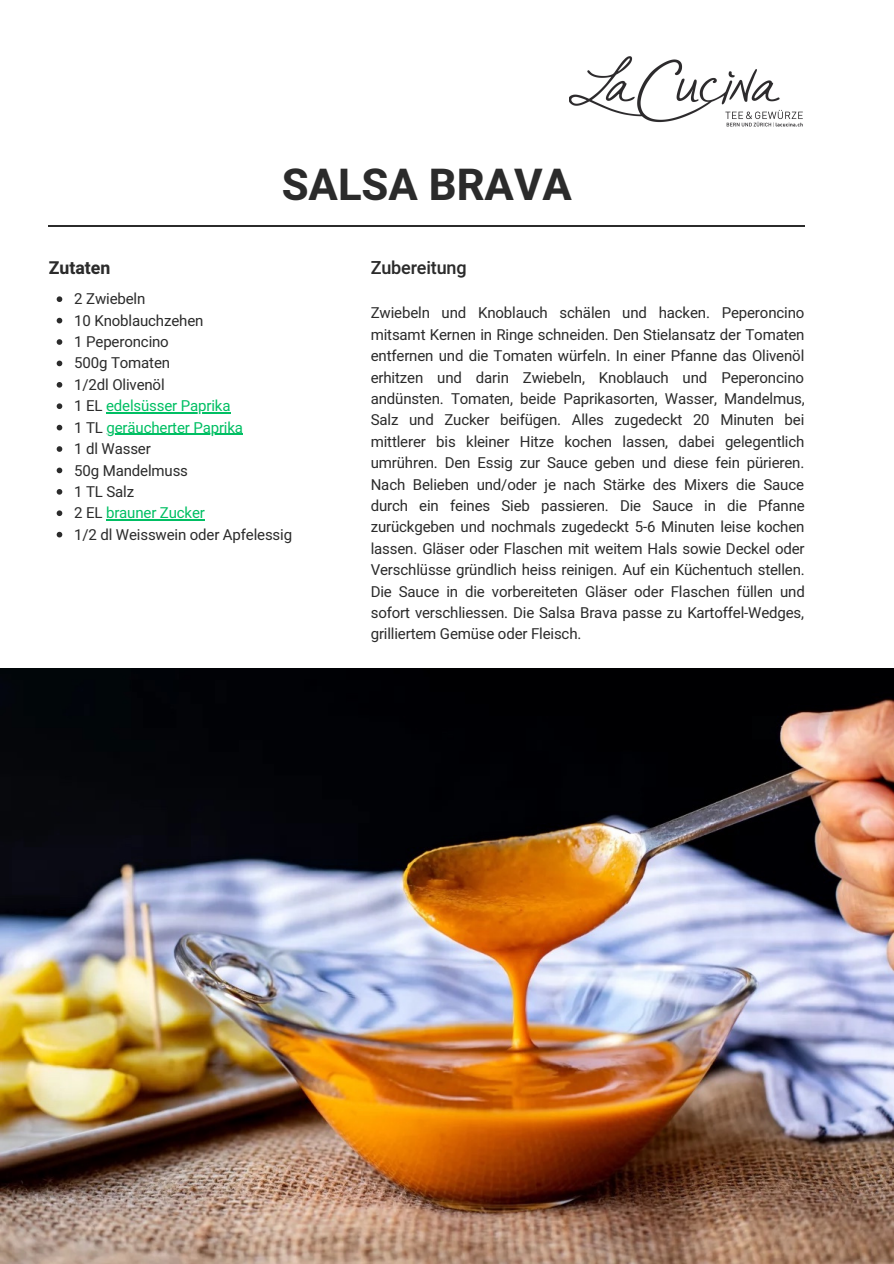
<style>
.page{position:relative;width:894px;height:1264px;background:#fff}
.page>*{position:absolute;margin:0;border:0;box-sizing:border-box;transform-origin:0 0}
.t1{font:700 43.5px "Heebo";color:#2b2b2b}
.t2{font:500 18px "Heebo";letter-spacing:-.01em;color:#2b2b2b}
.t3{font:700 17.7px "Heebo";color:#2b2b2b}
.t4{font:15px/21.5px "Heebo";letter-spacing:-.01em;color:#2b2b2b;text-align:justify}
.t5{font:15px "Heebo";letter-spacing:-.01em;color:#00bf63}
.s1{color:#2b2b2b}
</style>
<div class="page">
<hr style="left:49px;top:225px;width:755px;height:2px;background:#2b2b2b">
<img style="left:569px;top:56px;width:234px;height:71px">
<img style="left:0;top:668px;width:893px;height:595px">
<svg style="left:57px;top:296px;width:5px;height:6px"></svg>
<svg style="left:57px;top:318px;width:5px;height:5px"></svg>
<svg style="left:57px;top:339px;width:5px;height:6px"></svg>
<svg style="left:57px;top:360px;width:5px;height:6px"></svg>
<svg style="left:57px;top:382px;width:5px;height:5px"></svg>
<svg style="left:57px;top:403px;width:5px;height:6px"></svg>
<hr style="left:106px;top:412px;width:124px;height:1px;background:#00bf63">
<svg style="left:57px;top:425px;width:5px;height:5px"></svg>
<hr style="left:106px;top:434px;width:137px;height:1px;background:#00bf63">
<svg style="left:57px;top:446px;width:5px;height:6px"></svg>
<svg style="left:57px;top:467px;width:5px;height:6px"></svg>
<svg style="left:57px;top:489px;width:5px;height:5px"></svg>
<svg style="left:57px;top:510px;width:5px;height:6px"></svg>
<hr style="left:106px;top:519px;width:99px;height:1px;background:#00bf63">
<svg style="left:57px;top:532px;width:5px;height:5px"></svg>
<p class="t1" style="left:281px;top:154px;width:292px">SALSA BRAVA</p>
<p class="t3" style="left:49px;top:256px;width:63px">Zutaten</p>
<p class="t4" style="left:74px;top:289px;width:73px">2 Zwiebeln</p>
<p class="t4" style="left:74px;top:310px;width:131px">10 Knoblauchzehen</p>
<p class="t4" style="left:74px;top:331px;width:96px">1 Peperoncino</p>
<p class="t4" style="left:74px;top:353px;width:97px">500g Tomaten</p>
<p class="t4" style="left:74px;top:374px;width:92px">1/2dl Olivenöl</p>
<p class="t5" style="left:74px;top:395px;width:158px"><span class="s1">1 EL</span> edelsüsser Paprika</p>
<p class="t5" style="left:74px;top:417px;width:170px"><span class="s1">1 TL</span> geräucherter Paprika</p>
<p class="t4" style="left:74px;top:438px;width:78px">1 dl Wasser</p>
<p class="t4" style="left:74px;top:460px;width:115px">50g Mandelmuss</p>
<p class="t4" style="left:74px;top:481px;width:61px">1 TL Salz</p>
<p class="t5" style="left:74px;top:502px;width:132px"><span class="s1">2 EL</span> brauner Zucker</p>
<p class="t4" style="left:74px;top:524px;width:219px">1/2 dl Weisswein oder Apfelessig</p>
<p class="t2" style="left:370px;top:255px;width:97px">Zubereitung</p>
<p class="t4" style="left:370px;top:303px;width:435px">Zwiebeln und Knoblauch schälen und hacken. Peperoncino mitsamt Kernen in Ringe schneiden. Den Stielansatz der Tomaten entfernen und die Tomaten würfeln. In einer Pfanne das Olivenöl erhitzen und darin Zwiebeln, Knoblauch und Peperoncino andünsten. Tomaten, beide Paprikasorten, Wasser, Mandelmus, Salz und Zucker beifügen. Alles zugedeckt 20 Minuten bei mittlerer bis kleiner Hitze kochen lassen, dabei gelegentlich umrühren. Den Essig zur Sauce geben und diese fein pürieren.<br>Nach Belieben und/oder je nach Stärke des Mixers die Sauce durch ein feines Sieb passieren. Die Sauce in die Pfanne zurückgeben und nochmals zugedeckt 5-6 Minuten leise kochen lassen. Gläser oder Flaschen mit weitem Hals sowie Deckel oder Verschlüsse gründlich heiss reinigen. Auf ein Küchentuch stellen.<br>Die Sauce in die vorbereiteten Gläser oder Flaschen füllen und sofort verschliessen. Die Salsa Brava passe zu Kartoffel-Wedges, grilliertem Gemüse oder Fleisch.</p>
</div>
